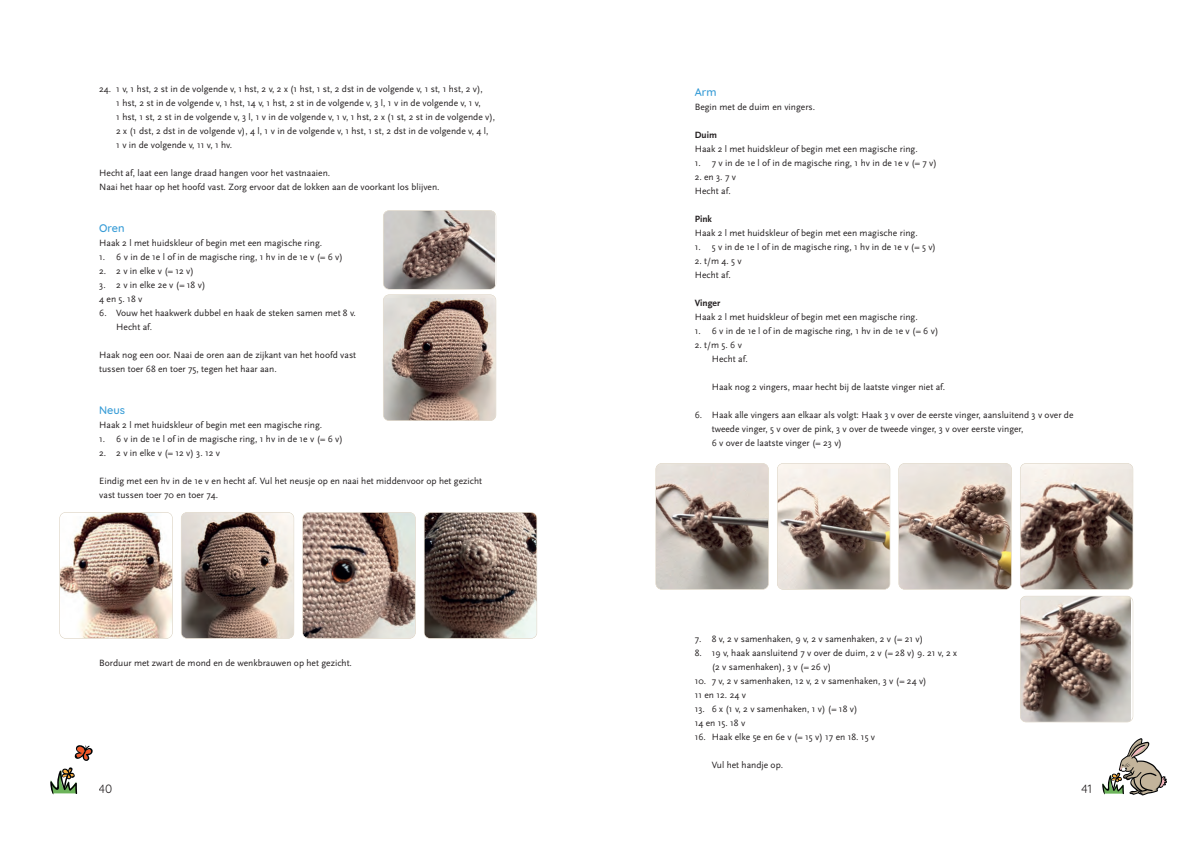
<style>
.page{position:relative;width:1191px;height:842px;background:#fff}
.page>*{position:absolute;margin:0;border:0;box-sizing:border-box;transform-origin:0 0}
.t1{font:12px "Quicksand";color:#231f20}
.t2{font:500 11px "Quicksand";color:#359bd6}
.t3{font:9.5px/14px "Scala Sans";color:#231f20}
.t4{font:700 9.5px "Scala Sans";color:#231f20}
</style>
<div class="page">
<svg style="left:1102px;top:738px;width:64px;height:57px"></svg>
<svg style="left:50px;top:767px;width:27px;height:27px"></svg>
<svg style="left:74px;top:745px;width:19px;height:16px"></svg>
<img style="left:383px;top:295px;width:113px;height:125px;border-radius:6px">
<div style="left:383px;top:294px;width:113px;height:127px;border:1px solid #d8cebc;border-radius:6px"></div>
<img style="left:60px;top:513px;width:112px;height:125px;border-radius:6px">
<div style="left:59px;top:512px;width:114px;height:127px;border:1px solid #d8cebc;border-radius:6px"></div>
<img style="left:181px;top:513px;width:113px;height:125px;border-radius:6px">
<div style="left:181px;top:512px;width:113px;height:127px;border:1px solid #d8cebc;border-radius:6px"></div>
<img style="left:303px;top:513px;width:112px;height:125px;border-radius:6px">
<div style="left:302px;top:512px;width:114px;height:127px;border:1px solid #d8cebc;border-radius:6px"></div>
<img style="left:424px;top:513px;width:112px;height:125px;border-radius:6px">
<div style="left:424px;top:512px;width:113px;height:127px;border:1px solid #d8cebc;border-radius:6px"></div>
<img style="left:656px;top:464px;width:112px;height:125px;border-radius:6px">
<div style="left:655px;top:463px;width:114px;height:127px;border:1px solid #d8cebc;border-radius:6px"></div>
<img style="left:777px;top:464px;width:112px;height:125px;border-radius:6px">
<div style="left:777px;top:463px;width:113px;height:127px;border:1px solid #d8cebc;border-radius:6px"></div>
<img style="left:899px;top:464px;width:112px;height:125px;border-radius:6px">
<div style="left:898px;top:463px;width:113px;height:127px;border:1px solid #d8cebc;border-radius:6px"></div>
<img style="left:1020px;top:464px;width:112px;height:125px;border-radius:6px">
<div style="left:1020px;top:463px;width:113px;height:127px;border:1px solid #d8cebc;border-radius:6px"></div>
<img style="left:1020px;top:596px;width:110px;height:126px">
<div style="left:1020px;top:596px;width:113px;height:126px;border:1px solid #d8cebc;border-radius:6px"></div>
<img style="left:383px;top:212px;width:111px;height:77px">
<div style="left:383px;top:210px;width:113px;height:79px;border:1px solid #d8cebc;border-radius:6px"></div>
<p class="t3" style="left:116px;top:82px;width:380px;text-indent:-17px">24. 1 v, 1 hst, 2 st in de volgende v, 1 hst, 2 v, 2 x (1 hst, 1 st, 2 dst in de volgende v, 1 st, 1 hst, 2 v),<br>1 hst, 2 st in de volgende v, 1 hst, 14 v, 1 hst, 2 st in de volgende v, 3 l, 1 v in de volgende v, 1 v,<br>1 hst, 1 st, 2 st in de volgende v, 3 l, 1 v in de volgende v, 1 v, 1 hst, 2 x (1 st, 2 st in de volgende v), 2 x (1 dst, 2 dst in de volgende v), 4 l, 1 v in de volgende v, 1 hst, 1 st, 2 dst in de volgende v, 4 l,<br>1 v in de volgende v, 11 v, 1 hv.</p>
<p class="t3" style="left:99px;top:166px;width:342px">Hecht af, laat een lange draad hangen voor het vastnaaien.<br>Naai het haar op het hoofd vast. Zorg ervoor dat de lokken aan de voorkant los blijven.</p>
<p class="t2" style="left:99px;top:224px;width:27px">Oren</p>
<p class="t3" style="left:99px;top:236px;width:224px">Haak 2 l met huidskleur of begin met een magische ring.</p>
<p class="t3" style="left:99px;top:250px;width:245px">1. 6 v in de 1e l of in de magische ring, 1 hv in de 1e v (= 6 v)</p>
<p class="t3" style="left:99px;top:264px;width:96px">2. 2 v in elke v (= 12 v)</p>
<p class="t3" style="left:99px;top:278px;width:108px">3. 2 v in elke 2e v (= 18 v)<br>4 en 5. 18 v</p>
<p class="t3" style="left:116px;top:306px;width:241px;text-indent:-17px">6. Vouw het haakwerk dubbel en haak de steken samen met 8 v.<br>Hecht af.</p>
<p class="t3" style="left:99px;top:348px;width:258px">Haak nog een oor. Naai de oren aan de zijkant van het hoofd vast tussen toer 68 en toer 75, tegen het haar aan.</p>
<p class="t2" style="left:99px;top:406px;width:27px">Neus</p>
<p class="t3" style="left:99px;top:418px;width:224px">Haak 2 l met huidskleur of begin met een magische ring.</p>
<p class="t3" style="left:99px;top:432px;width:245px">1. 6 v in de 1e l of in de magische ring, 1 hv in de 1e v (= 6 v)</p>
<p class="t3" style="left:99px;top:446px;width:122px">2. 2 v in elke v (= 12 v) 3. 12 v</p>
<p class="t3" style="left:99px;top:474px;width:384px">Eindig met een hv in de 1e v en hecht af. Vul het neusje op en naai het middenvoor op het gezicht vast tussen toer 70 en toer 74.</p>
<p class="t3" style="left:99px;top:656px;width:254px">Borduur met zwart de mond en de wenkbrauwen op het gezicht.</p>
<p class="t1" style="left:99px;top:784px;width:15px">40</p>
<p class="t2" style="left:694px;top:88px;width:23px">Arm</p>
<p class="t3" style="left:694px;top:100px;width:122px">Begin met de duim en vingers.</p>
<p class="t4" style="left:694px;top:130px;width:24px">Duim</p>
<p class="t3" style="left:694px;top:142px;width:224px">Haak 2 l met huidskleur of begin met een magische ring.</p>
<p class="t3" style="left:694px;top:156px;width:244px">1. 7 v in de 1e l of in de magische ring, 1 hv in de 1e v (= 7 v)</p>
<p class="t3" style="left:694px;top:170px;width:43px">2. en 3. 7 v<br>Hecht af.</p>
<p class="t4" style="left:694px;top:214px;width:19px">Pink</p>
<p class="t3" style="left:694px;top:226px;width:224px">Haak 2 l met huidskleur of begin met een magische ring.</p>
<p class="t3" style="left:694px;top:240px;width:243px">1. 5 v in de 1e l of in de magische ring, 1 hv in de 1e v (= 5 v)</p>
<p class="t3" style="left:694px;top:254px;width:48px">2. t/m 4. 5 v<br>Hecht af.</p>
<p class="t4" style="left:694px;top:298px;width:27px">Vinger</p>
<p class="t3" style="left:694px;top:310px;width:224px">Haak 2 l met huidskleur of begin met een magische ring.</p>
<p class="t3" style="left:694px;top:324px;width:245px">1. 6 v in de 1e l of in de magische ring, 1 hv in de 1e v (= 6 v)</p>
<p class="t3" style="left:711px;top:338px;width:37px;text-indent:-17px">2. t/m 5. 6 v<br>Hecht af.</p>
<p class="t3" style="left:711px;top:380px;width:235px">Haak nog 2 vingers, maar hecht bij de laatste vinger niet af.</p>
<p class="t3" style="left:711px;top:408px;width:363px;text-indent:-17px">6. Haak alle vingers aan elkaar als volgt: Haak 3 v over de eerste vinger, aansluitend 3 v over de tweede vinger, 5 v over de pink, 3 v over de tweede vinger, 3 v over eerste vinger,<br>6 v over de laatste vinger (= 23 v)</p>
<p class="t3" style="left:694px;top:632px;width:230px">7. 8 v, 2 v samenhaken, 9 v, 2 v samenhaken, 2 v (= 21 v)</p>
<p class="t3" style="left:711px;top:646px;width:247px;text-indent:-17px">8. 19 v, haak aansluitend 7 v over de duim, 2 v (= 28 v) 9. 21 v, 2 x (2 v samenhaken), 3 v (= 26 v)</p>
<p class="t3" style="left:694px;top:674px;width:233px">10. 7 v, 2 v samenhaken, 12 v, 2 v samenhaken, 3 v (= 24 v)<br>11 en 12. 24 v</p>
<p class="t3" style="left:694px;top:702px;width:164px">13. 6 x (1 v, 2 v samenhaken, 1 v) (= 18 v)<br>14 en 15. 18 v</p>
<p class="t3" style="left:694px;top:730px;width:182px">16. Haak elke 5e en 6e v (= 15 v) 17 en 18. 15 v</p>
<p class="t3" style="left:711px;top:758px;width:73px">Vul het handje op.</p>
<p class="t1" style="left:1081px;top:784px;width:12px">41</p>
</div>
